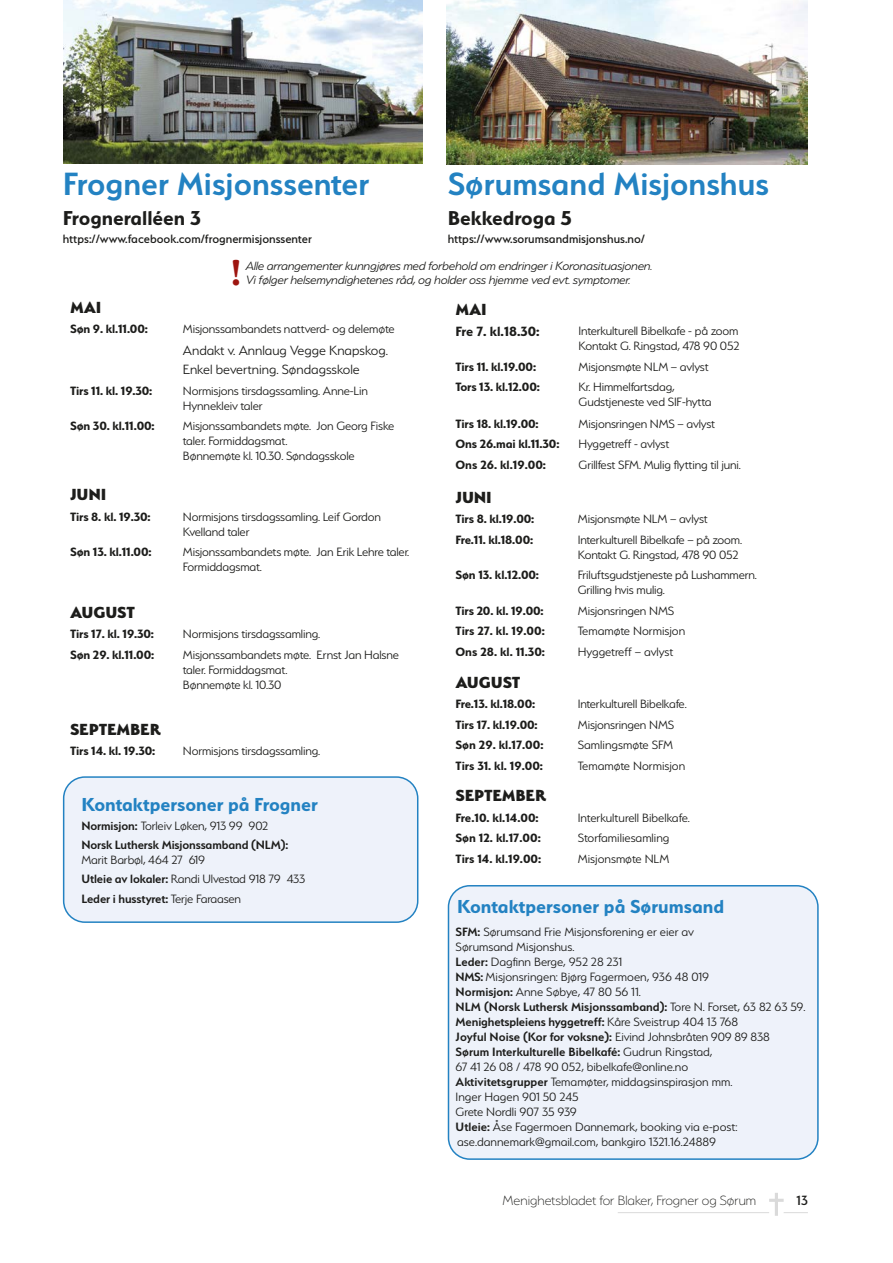
<style>
.page{position:relative;width:893px;height:1263px;background:#fff}
.page>*{position:absolute;margin:0;border:0;box-sizing:border-box;transform-origin:0 0}
.t1{font:700 39px "Adobe Garamond";color:#9e1510}
.t2{font:600 36px "Serenity";color:#2382c2}
.t3{font:700 22.5px "Serenity";color:#1d1d1b}
.t4{font:700 21px "Serenity";color:#2382c2}
.t5{font:800 18px "Serenity";letter-spacing:-.01em;color:#1d1d1b}
.t6{font:300 15px/19.5px "Serenity";color:#1d1d1b}
.t7{font:200 15px "Serenity";color:#1d1d1b}
.t8{font:700 15px "Serenity";color:#1d1d1b}
.t9{font:500 15px "Serenity";color:#1d1d1b}
.t10{font:300 13.5px/15px "Serenity";letter-spacing:-.01em;color:#1d1d1b}
.t11{font:700 13.5px "Serenity";letter-spacing:-.01em;color:#1d1d1b}
.t12{font:italic 300 13.5px "Serenity";letter-spacing:-.01em;color:#1d1d1b}
.t13{font:500 13.5px "Serenity";color:#1d1d1b}
.t14{font:600 13.5px/19.2px "Serenity";letter-spacing:-.01em;color:#1d1d1b}
.s1{font-weight:300}
.s2{font-weight:600}
</style>
<div class="page">
<hr style="left:618px;top:1212px;width:151px;height:1px;background:#dadada">
<svg style="left:769px;top:1193px;width:39px;height:23px"></svg>
<img style="left:63px;top:0;width:359px;height:163px">
<img style="left:447px;top:0;width:360px;height:164px">
<div style="left:448px;top:886px;width:370px;height:273px;background:#eef2fa;border-radius:21px"></div>
<div style="left:448px;top:885px;width:371px;height:275px;border:2px solid #2382c2;border-radius:21px"></div>
<div style="left:64px;top:777px;width:354px;height:145px;background:#eef2fa;border-radius:21px"></div>
<div style="left:63px;top:776px;width:355px;height:147px;border:2px solid #2382c2;border-radius:21px"></div>
<h2 class="t2" style="left:63px;top:164px;width:308px">Frogner Misjonssenter</h2>
<h3 class="t3" style="left:63px;top:206px;width:140px">Frogneralléen 3</h3>
<p class="t13" style="left:63px;top:232px;width:250px">https://www.facebook.com/frognermisjonssenter</p>
<h2 class="t2" style="left:448px;top:164px;width:323px">Sørumsand Misjonshus</h2>
<h3 class="t3" style="left:448px;top:206px;width:126px">Bekkedroga 5</h3>
<p class="t13" style="left:448px;top:232px;width:199px">https://www.sorumsandmisjonshus.no/</p>
<h1 class="t1" style="left:231px;top:251px;width:11px">!</h1>
<p class="t12" style="left:246px;top:259px;width:408px">Alle arrangementer kunngjøres med forbehold om endringer i Koronasituasjonen.</p>
<p class="t12" style="left:246px;top:272px;width:386px">Vi følger helsemyndighetenes råd, og holder oss hjemme ved evt. symptomer.</p>
<h3 class="t5" style="left:70px;top:297px;width:33px">MAI</h3>
<p class="t11" style="left:70px;top:321px;width:79px">Søn 9. kl.11.00:</p>
<p class="t10" style="left:183px;top:321px;width:213px">Misjonssambandets nattverd- og delemøte</p>
<p class="t6" style="left:183px;top:340px;width:207px">Andakt v. Annlaug Vegge Knapskog.<br>Enkel bevertning. Søndagsskole</p>
<p class="t11" style="left:70px;top:383px;width:84px">Tirs 11. kl. 19.30:</p>
<p class="t10" style="left:183px;top:383px;width:187px">Normisjons tirsdagssamling. Anne-Lin<br>Hynnekleiv taler</p>
<p class="t11" style="left:70px;top:418px;width:86px">Søn 30. kl.11.00:</p>
<p class="t10" style="left:183px;top:418px;width:213px">Misjonssambandets møte. Jon Georg Fiske taler. Formiddagsmat.<br>Bønnemøte kl. 10.30. Søndagsskole</p>
<h3 class="t5" style="left:70px;top:484px;width:38px">JUNI</h3>
<p class="t11" style="left:70px;top:509px;width:82px">Tirs 8. kl. 19.30:</p>
<p class="t10" style="left:183px;top:509px;width:200px">Normisjons tirsdagssamling. Leif Gordon<br>Kvelland taler</p>
<p class="t11" style="left:70px;top:544px;width:83px">Søn 13. kl.11.00:</p>
<p class="t10" style="left:183px;top:544px;width:228px">Misjonssambandets møte. Jan Erik Lehre taler.<br>Formiddagsmat.</p>
<h3 class="t5" style="left:70px;top:602px;width:66px">AUGUST</h3>
<p class="t11" style="left:70px;top:626px;width:86px">Tirs 17. kl. 19.30:</p>
<p class="t10" style="left:183px;top:626px;width:139px">Normisjons tirsdagssamling.</p>
<p class="t11" style="left:70px;top:647px;width:86px">Søn 29. kl.11.00:</p>
<p class="t10" style="left:183px;top:647px;width:218px">Misjonssambandets møte. Ernst Jan Halsne taler. Formiddagsmat.<br>Bønnemøte kl. 10.30</p>
<h3 class="t5" style="left:70px;top:719px;width:92px">SEPTEMBER</h3>
<p class="t11" style="left:70px;top:743px;width:87px">Tirs 14. kl. 19.30:</p>
<p class="t10" style="left:183px;top:743px;width:139px">Normisjons tirsdagssamling.</p>
<h3 class="t4" style="left:81px;top:792px;width:238px">Kontaktpersoner på Frogner</h3>
<p class="t14" style="left:81px;top:816px;width:209px">Normisjon: <span class="s1">Torleiv Løken, 913 99 902<br></span>Norsk Luthersk Misjonssamband (NLM):</p>
<p class="t10" style="left:81px;top:850px;width:225px;line-height:19.2px">Marit Barbøl, 464 27 619<br><span class="s2">Utleie av lokaler:</span> Randi Ulvestad 918 79 433<br><span class="s2">Leder i husstyret:</span> Terje Faraasen</p>
<h3 class="t5" style="left:455px;top:299px;width:33px">MAI</h3>
<p class="t8" style="left:455px;top:323px;width:86px">Fre 7. kl.18.30:</p>
<p class="t10" style="left:579px;top:323px;width:162px">Interkulturell Bibelkafe - på zoom<br>Kontakt G. Ringstad, 478 90 052</p>
<p class="t11" style="left:455px;top:359px;width:82px">Tirs 11. kl.19.00:</p>
<p class="t10" style="left:579px;top:359px;width:132px">Misjonsmøte NLM – avlyst</p>
<p class="t11" style="left:455px;top:379px;width:86px">Tors 13. kl.12.00:</p>
<p class="t10" style="left:579px;top:379px;width:134px">Kr. Himmelfartsdag,<br>Gudstjeneste ved SIF-hytta</p>
<p class="t11" style="left:455px;top:416px;width:85px">Tirs 18. kl.19.00:</p>
<p class="t10" style="left:579px;top:416px;width:138px">Misjonsringen NMS – avlyst</p>
<p class="t11" style="left:455px;top:436px;width:106px">Ons 26.mai kl.11.30:</p>
<p class="t10" style="left:579px;top:436px;width:92px">Hyggetreff - avlyst</p>
<p class="t11" style="left:455px;top:457px;width:92px">Ons 26. kl.19.00:</p>
<p class="t10" style="left:579px;top:457px;width:164px">Grillfest SFM. Mulig flytting til juni.</p>
<h3 class="t5" style="left:455px;top:487px;width:38px">JUNI</h3>
<p class="t11" style="left:455px;top:512px;width:80px">Tirs 8. kl.19.00:</p>
<p class="t10" style="left:578px;top:511px;width:132px">Misjonsmøte NLM – avlyst</p>
<p class="t11" style="left:455px;top:532px;width:79px">Fre.11. kl.18.00:</p>
<p class="t10" style="left:578px;top:532px;width:166px">Interkulturell Bibelkafe – på zoom.<br>Kontakt G. Ringstad, 478 90 052</p>
<p class="t11" style="left:455px;top:567px;width:85px">Søn 13. kl.12.00:</p>
<p class="t10" style="left:578px;top:567px;width:181px">Friluftsgudstjeneste på Lushammern.<br>Grilling hvis mulig.</p>
<p class="t11" style="left:455px;top:603px;width:90px">Tirs 20. kl. 19.00:</p>
<p class="t10" style="left:578px;top:603px;width:98px">Misjonsringen NMS</p>
<p class="t11" style="left:455px;top:623px;width:91px">Tirs 27. kl. 19.00:</p>
<p class="t10" style="left:578px;top:623px;width:109px">Temamøte Normisjon</p>
<p class="t11" style="left:455px;top:644px;width:91px">Ons 28. kl. 11.30:</p>
<p class="t10" style="left:578px;top:644px;width:97px">Hyggetreff – avlyst</p>
<h3 class="t5" style="left:455px;top:672px;width:66px">AUGUST</h3>
<p class="t11" style="left:455px;top:696px;width:81px">Fre.13. kl.18.00:</p>
<p class="t10" style="left:578px;top:696px;width:110px">Interkulturell Bibelkafe.</p>
<p class="t11" style="left:455px;top:717px;width:84px">Tirs 17. kl.19.00:</p>
<p class="t10" style="left:578px;top:717px;width:98px">Misjonsringen NMS</p>
<p class="t11" style="left:455px;top:737px;width:90px">Søn 29. kl.17.00:</p>
<p class="t10" style="left:578px;top:737px;width:97px">Samlingsmøte SFM</p>
<p class="t11" style="left:455px;top:758px;width:89px">Tirs 31. kl. 19.00:</p>
<p class="t10" style="left:578px;top:758px;width:109px">Temamøte Normisjon</p>
<h3 class="t5" style="left:455px;top:785px;width:92px">SEPTEMBER</h3>
<p class="t11" style="left:455px;top:810px;width:85px">Fre.10. kl.14.00:</p>
<p class="t10" style="left:578px;top:810px;width:114px">Interkulturell Bibelkafe.</p>
<p class="t11" style="left:455px;top:831px;width:87px">Søn 12. kl.17.00:</p>
<p class="t10" style="left:578px;top:830px;width:93px">Storfamiliesamling</p>
<p class="t11" style="left:455px;top:851px;width:87px">Tirs 14. kl.19.00:</p>
<p class="t10" style="left:578px;top:851px;width:93px">Misjonsmøte NLM</p>
<h3 class="t4" style="left:457px;top:894px;width:269px">Kontaktpersoner på Sørumsand</h3>
<p class="t10" style="left:456px;top:924px;width:351px"><span class="s2">SFM:</span> Sørumsand Frie Misjonsforening er eier av<br>Sørumsand Misjonshus.<br><span class="s2">Leder:</span> Dagfinn Berge, 952 28 231<br><span class="s2">NMS:</span> Misjonsringen: Bjørg Fagermoen, 936 48 019<br><span class="s2">Normisjon:</span> Anne Søbye, 47 80 56 11.<br><span class="s2">NLM (Norsk Luthersk Misjonssamband):</span> Tore N. Forset, 63 82 63 59.<br><span class="s2">Menighetspleiens hyggetreff:</span> Kåre Sveistrup 404 13 768<br><span class="s2">Joyful Noise (Kor for voksne):</span> Eivind Johnsbråten 909 89 838<br><span class="s2">Sørum Interkulturelle Bibelkafé:</span> Gudrun Ringstad,<br>67 41 26 08 / 478 90 052, bibelkafe@online.no<br><span class="s2">Aktivitetsgrupper</span> Temamøter, middagsinspirasjon mm.<br>Inger Hagen 901 50 245<br>Grete Nordli 907 35 939<br><span class="s2">Utleie:</span> Åse Fagermoen Dannemark, booking via e-post: ase.dannemark@gmail.com, bankgiro 1321.16.24889</p>
<p class="t7" style="left:503px;top:1193px;width:255px">Menighetsbladet for Blaker, Frogner og Sørum</p>
<p class="t9" style="left:797px;top:1192px;width:13px">13</p>
</div>
